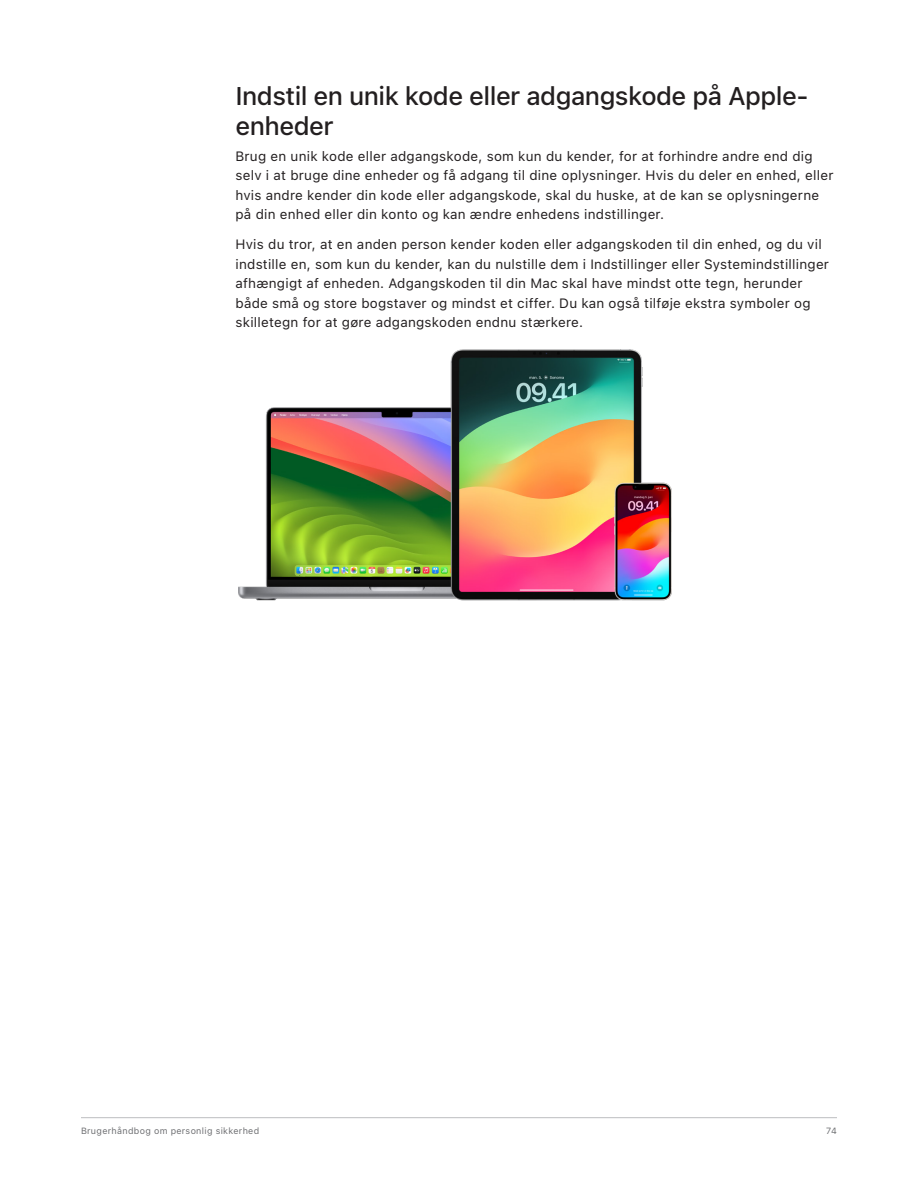
<style>
.page{position:relative;width:918px;height:1188px;background:#fff}
.page>*{position:absolute;margin:0;border:0;box-sizing:border-box;transform-origin:0 0}
.t1{font:500 25.5px/30px "SF Pro Text";letter-spacing:-.02em;color:#231f20}
.Body{font:13.5px/19.5px "SF Pro Text";letter-spacing:.015em;color:#231f20}
.t2{font:9px "SF Pro Text";letter-spacing:.035em;color:#6c6d70}
</style>
<div class="page">
<hr style="left:81px;top:1117px;width:756px;height:1px;background:#bcbdc0">
<img style="left:238px;top:350px;width:434px;height:250px">
<h2 class="t1" style="left:236px;top:81px;width:575px">Indstil en unik kode eller adgangskode på Apple&shy;enheder</h2>
<p class="Body" style="left:236px;top:146px;width:600px">Brug en unik kode eller adgangskode, som kun du kender, for at forhindre andre end dig selv i at bruge dine enheder og få adgang til dine oplysninger. Hvis du deler en enhed, eller hvis andre kender din kode eller adgangskode, skal du huske, at de kan se oplysningerne på din enhed eller din konto og kan ændre enhedens indstillinger.</p>
<p class="Body" style="left:236px;top:235px;width:595px">Hvis du tror, at en anden person kender koden eller adgangskoden til din enhed, og du vil indstille en, som kun du kender, kan du nulstille dem i Indstillinger eller Systemindstillinger afhængigt af enheden. Adgangskoden til din Mac skal have mindst otte tegn, herunder både små og store bogstaver og mindst et ciffer. Du kan også tilføje ekstra symboler og skilletegn for at gøre adgangskoden endnu stærkere.</p>
<p class="t2" style="left:81px;top:1125px;width:180px">Brugerhåndbog om personlig sikkerhed</p>
<p class="t2" style="left:826px;top:1125px;width:12px">74</p>
</div>
